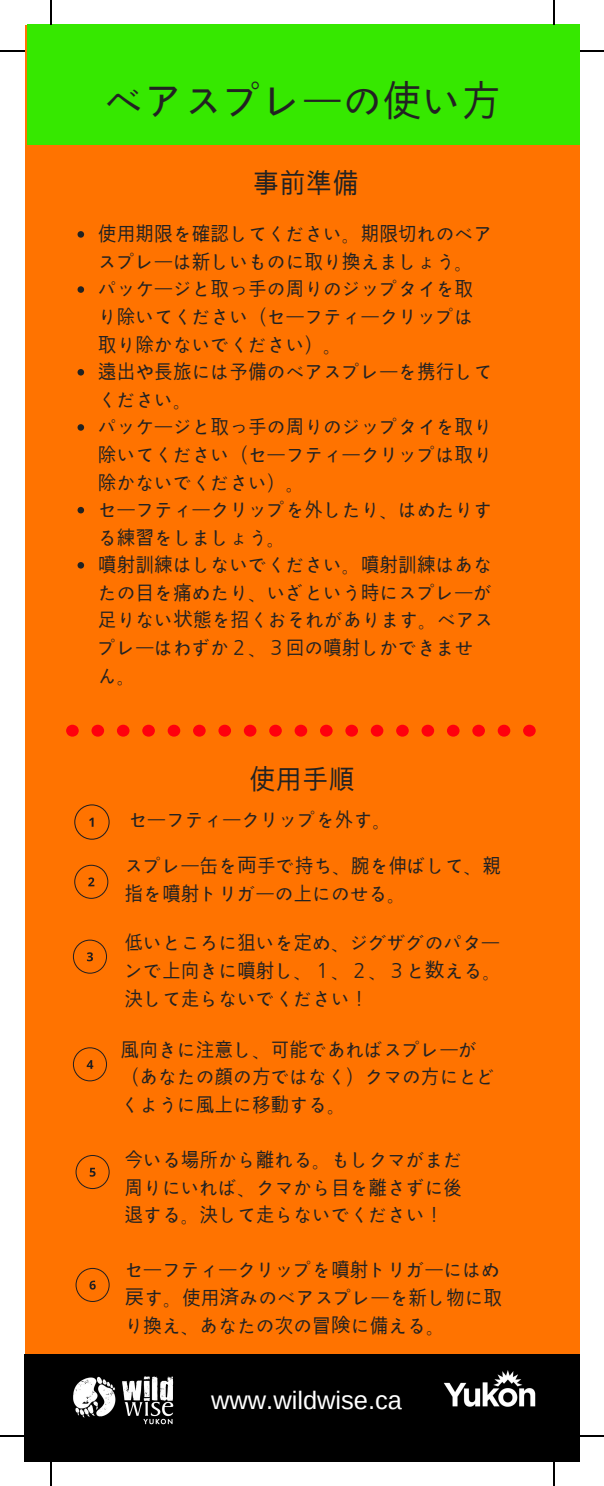
<style>
.page{position:relative;width:604px;height:1486px;background:#fff}
.page>*{position:absolute;margin:0;border:0;box-sizing:border-box;transform-origin:0 0}
.t1{font:42.35px "Nanum Gothic";color:#222}
.t2{font:28.18px "Nanum Gothic";color:#222}
.t3{font:25.38px "Arimo";color:#fff}
.t4{font:19.95px/27.7px "Nanum Gothic";color:#222}
.s1{font-family:"Takao P Gothic"}
</style>
<div class="page">
<div style="left:25px;top:25px;width:554px;height:1436px;background:#ff7300"></div>
<div style="left:28px;top:25px;width:551px;height:119px;background:#36e800"></div>
<svg style="left:74px;top:804px;width:35px;height:35px"></svg>
<svg style="left:74px;top:864px;width:34px;height:34px"></svg>
<svg style="left:73px;top:939px;width:34px;height:34px"></svg>
<svg style="left:73px;top:1047px;width:34px;height:34px"></svg>
<svg style="left:75px;top:1155px;width:35px;height:33px"></svg>
<svg style="left:75px;top:1267px;width:35px;height:34px"></svg>
<svg style="left:77px;top:231px;width:7px;height:7px"></svg>
<svg style="left:77px;top:286px;width:7px;height:7px"></svg>
<svg style="left:77px;top:369px;width:7px;height:6px"></svg>
<svg style="left:77px;top:424px;width:7px;height:6px"></svg>
<svg style="left:77px;top:507px;width:7px;height:6px"></svg>
<svg style="left:77px;top:562px;width:7px;height:6px"></svg>
<div style="left:193px;top:725px;width:12px;height:11px;background:#ff000d;border-radius:50%"></div>
<div style="left:218px;top:725px;width:13px;height:11px;background:#ff000d;border-radius:50%"></div>
<div style="left:167px;top:725px;width:13px;height:11px;background:#ff000d;border-radius:50%"></div>
<div style="left:269px;top:725px;width:12px;height:11px;background:#ff000d;border-radius:50%"></div>
<svg style="left:66px;top:725px;width:13px;height:11px"></svg>
<div style="left:294px;top:725px;width:13px;height:11px;background:#ff000d;border-radius:50%"></div>
<div style="left:91px;top:725px;width:13px;height:11px;background:#ff000d;border-radius:50%"></div>
<div style="left:117px;top:725px;width:12px;height:11px;background:#ff000d;border-radius:50%"></div>
<div style="left:142px;top:725px;width:13px;height:11px;background:#ff000d;border-radius:50%"></div>
<div style="left:244px;top:725px;width:12px;height:11px;background:#ff000d;border-radius:50%"></div>
<div style="left:446px;top:725px;width:13px;height:11px;background:#ff000d;border-radius:50%"></div>
<div style="left:472px;top:725px;width:12px;height:11px;background:#ff000d;border-radius:50%"></div>
<div style="left:497px;top:725px;width:13px;height:11px;background:#ff000d;border-radius:50%"></div>
<div style="left:522px;top:725px;width:13px;height:11px;background:#ff000d;border-radius:50%"></div>
<div style="left:421px;top:725px;width:13px;height:11px;background:#ff000d;border-radius:50%"></div>
<div style="left:345px;top:725px;width:13px;height:11px;background:#ff000d;border-radius:50%"></div>
<div style="left:370px;top:725px;width:13px;height:11px;background:#ff000d;border-radius:50%"></div>
<div style="left:320px;top:725px;width:12px;height:11px;background:#ff000d;border-radius:50%"></div>
<div style="left:396px;top:725px;width:12px;height:11px;background:#ff000d;border-radius:50%"></div>
<div style="left:25px;top:1353px;width:554px;height:108px;background:#000"></div>
<img style="left:73px;top:1376px;width:101px;height:49px">
<img style="left:412px;top:1353px;width:154px;height:54px">
<svg style="left:50px;top:0;width:1px;height:25px"></svg>
<svg style="left:0;top:50px;width:25px;height:1px"></svg>
<svg style="left:553px;top:0;width:1px;height:25px"></svg>
<svg style="left:579px;top:50px;width:24px;height:1px"></svg>
<svg style="left:553px;top:1461px;width:1px;height:24px"></svg>
<svg style="left:579px;top:1435px;width:24px;height:1px"></svg>
<svg style="left:50px;top:1461px;width:1px;height:24px"></svg>
<svg style="left:0;top:1435px;width:25px;height:1px"></svg>
<h1 class="t1" style="left:104px;top:75px;width:399px">ベアスプレーの使い⽅</h1>
<h2 class="t2" style="left:253px;top:166px;width:107px">事前準備</h2>
<p class="t4" style="left:98px;top:219px;width:396px">使⽤期限を確認してください。期限切れのベアスプレーは新しいものに取り換えましょう。パッケージと取っ⼿の周りのジップタイを取り除いてください（セーフティークリップは取り除かないでください）。<br>遠出や⾧旅には予備のベアスプレーを携⾏してください。<br>パッケージと取っ⼿の周りのジップタイを取り除いてください（セーフティークリップは取り除かないでください）。<br>セーフティークリップを外したり、はめたりする練習をしましょう。<br>噴射訓練はしないでください。噴射訓練はあなたの⽬を痛めたり、いざという時にスプレーが⾜りない<span class="s1">状</span>態を招くおそれがあります。ベアスプレーはわずか２、３回の噴射しかできません。</p>
<h2 class="t2" style="left:249px;top:762px;width:107px">使⽤⼿順</h2>
<p class="t4" style="left:128px;top:805px;width:264px">セーフティークリップを外す。</p>
<p class="t4" style="left:124px;top:851px;width:378px">スプレー⽸を<span class="s1">両</span>⼿で持ち、腕を伸ばして、親指を噴射トリガーの上にのせる。</p>
<p class="t4" style="left:124px;top:928px;width:378px;text-align:justify">低いところに狙いを定め、ジグザグのパターンで上向きに噴射し、１、２、３と<span class="s1">数</span>える。決して⾛らないでください！</p>
<p class="t4" style="left:120px;top:1035px;width:376px">⾵向きに注意し、可能であればスプレーが（あなたの顔の⽅ではなく）クマの⽅にとどくように⾵上に移動する。</p>
<p class="t4" style="left:124px;top:1145px;width:339px;text-align:justify">今いる場所から離れる。もしクマがまだ周りにいれば、クマから⽬を離さずに後退する。決して⾛らないでください！</p>
<p class="t4" style="left:124px;top:1255px;width:379px">セーフティークリップを噴射トリガーにはめ<span class="s1">戻</span>す。使⽤<span class="s1">済</span>みのベアスプレーを新し物に取り換え、あなたの次の冒<span class="s1">険</span>に備える。</p>
<p class="t3" style="left:211px;top:1385px;width:192px">www.wildwise.ca</p>
</div>
